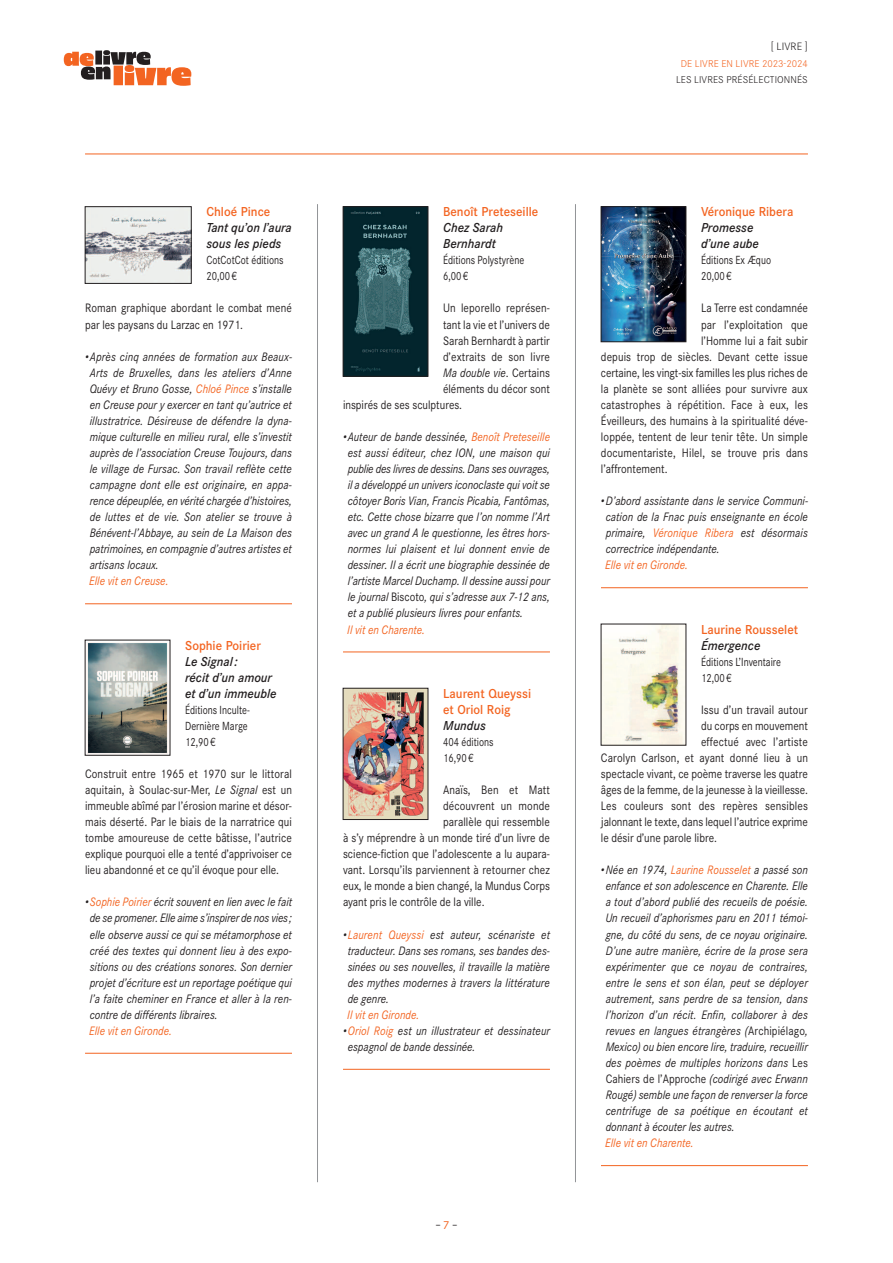
<style>
.page{position:relative;width:893px;height:1263px;background:#fff}
.page>*{position:absolute;margin:0;border:0;box-sizing:border-box;transform-origin:0 0}
.t1{font:italic 500 12.75px/16px "Corporate S";color:#231f20;scale:.95 1}
.t2{font:500 12.75px/16px "Corporate S";color:#f36421;scale:.95 1}
.t3{font:italic 12px/16px "Corporate S";color:#231f20;text-align:justify;scale:.88 1}
.t4{font:12px/16px "Corporate S";letter-spacing:.005em;color:#231f20;scale:.88 1}
.t5{font:italic 12px "Corporate S";color:#f36421;scale:.88 1}
.t6{font:11.55px/16px "Corporate S";color:#231f20;scale:.82 1}
.t7{font:11.25px "Corporate S";color:#231f20}
.t8{font:300 10.5px "Corporate S";letter-spacing:.01em;color:#231f20}
.t9{font:300 9.75px "Corporate S";letter-spacing:.01em;color:#231f20}
.t10{font:300 9.75px "Corporate S";letter-spacing:.01em;color:#f36421}
.s1{color:#f36421}
.s2{font-style:italic}
.s3{font-style:normal}
</style>
<div class="page">
<hr style="left:85px;top:603px;width:207px;height:1px;background:#f36421">
<hr style="left:85px;top:1053px;width:207px;height:1px;background:#f36421">
<hr style="left:343px;top:652px;width:207px;height:1px;background:#f36421">
<hr style="left:343px;top:1069px;width:207px;height:1px;background:#f36421">
<hr style="left:601px;top:587px;width:207px;height:1px;background:#f36421">
<hr style="left:601px;top:1165px;width:207px;height:1px;background:#f36421">
<img style="left:87px;top:209px;width:102px;height:72px">
<img style="left:87px;top:642px;width:81px;height:111px">
<img style="left:345px;top:209px;width:81px;height:165px">
<div style="left:343px;top:207px;width:85px;height:169px;border:1px solid #231f20"></div>
<img style="left:345px;top:690px;width:81px;height:128px">
<div style="left:343px;top:688px;width:85px;height:132px;border:1px solid #231f20"></div>
<img style="left:603px;top:209px;width:81px;height:131px">
<div style="left:601px;top:207px;width:85px;height:135px;border:1px solid #231f20"></div>
<img style="left:603px;top:626px;width:81px;height:117px">
<hr style="left:85px;top:154px;width:723px;height:1px;background:#f36421">
<hr style="left:317px;top:204px;width:1px;height:978px;background:#939598">
<hr style="left:575px;top:204px;width:1px;height:978px;background:#939598">
<svg style="left:64px;top:50px;width:127px;height:36px"></svg>
<p class="t2" style="left:206px;top:204px;width:69px">Chloé Pince</p>
<p class="t1" style="left:206px;top:220px;width:91px">Tant qu’on l’aura sous les pieds</p>
<p class="t6" style="left:206px;top:252px;width:96px">cotcotcot éditions<br>20,00€</p>
<p class="t4" style="left:85px;top:300px;width:237px">roman graphique abordant le combat mené par les paysans du larzac en 1971.</p>
<p class="t3" style="left:90px;top:348px;width:231px;text-indent:-5px">•Après cinq années de formation aux Beaux-Arts de Bruxelles, dans les ateliers d’Anne Quévy et Bruno Gosse, <span class="s1">Chloé Pince</span> s’installe en Creuse pour y exercer en tant qu’autrice et illustratrice. Désireuse de défendre la dyna&shy;mique culturelle en milieu rural, elle s’investit auprès de l’association Creuse Toujours, dans le village de Fursac. Son travail reflète cette campagne dont elle est originaire, en appa&shy;rence dépeuplée, en vérité chargée d’histoires, de luttes et de vie. Son atelier se trouve à Bénévent-l’Abbaye, au sein de La Maison des patrimoines, en compagnie d’autres artistes et artisans locaux.</p>
<p class="t5" style="left:89px;top:574px;width:91px">Elle vit en Creuse.</p>
<p class="t2" style="left:185px;top:637px;width:81px">Sophie Poirier</p>
<p class="t1" style="left:185px;top:653px;width:98px">Le Signal:<br>récit d’un amour et d’un immeuble</p>
<p class="t6" style="left:185px;top:702px;width:80px">éditions inculte&shy;dernière marge<br>12,90€</p>
<p class="t4" style="left:85px;top:766px;width:237px;text-align:justify">construit entre 1965 et 1970 sur le littoral aquitain, à soulac-sur-mer, <span class="s2">Le Signal</span> est un immeuble abîmé par l’érosion marine et désor&shy;mais déserté. Par le biais de la narratrice qui tombe amoureuse de cette bâtisse, l’autrice explique pourquoi elle a tenté d’apprivoiser ce lieu abandonné et ce qu’il évoque pour elle.</p>
<p class="t3" style="left:90px;top:894px;width:231px;text-indent:-5px">•<span class="s1">Sophie Poirier</span> écrit souvent en lien avec le fait de se promener. Elle aime s’inspirer de nos vies; elle observe aussi ce qui se métamorphose et créé des textes qui donnent lieu à des expo&shy;sitions ou des créations sonores. Son dernier projet d’écriture est un reportage poétique qui l’a faite cheminer en France et aller à la ren&shy;contre de différents libraires.</p>
<p class="t5" style="left:89px;top:1024px;width:95px">Elle vit en Gironde.</p>
<p class="t2" style="left:443px;top:204px;width:102px">Benoît Preteseille</p>
<p class="t1" style="left:443px;top:220px;width:65px">Chez Sarah<br>Bernhardt</p>
<p class="t6" style="left:443px;top:252px;width:101px">éditions Polystyrène<br>6,00€</p>
<p class="t4" style="left:443px;top:300px;width:123px">un leporello représen-</p>
<p class="t4" style="left:443px;top:316px;width:123px">tant la vie et l’univers de</p>
<p class="t4" style="left:443px;top:332px;width:123px">sarah Bernhardt à partir</p>
<p class="t4" style="left:443px;top:348px;width:123px">d’extraits de son livre</p>
<p class="t3" style="left:443px;top:364px;width:123px">Ma double vie<span class="s3">. certains</span></p>
<p class="t4" style="left:443px;top:381px;width:123px">éléments du décor sont</p>
<p class="t4" style="left:343px;top:397px;width:137px">inspirés de ses sculptures.</p>
<p class="t3" style="left:348px;top:429px;width:231px;text-indent:-5px">•Auteur de bande dessinée, <span class="s1">Benoît Preteseille </span>est aussi éditeur, chez ION, une maison qui publie des livres de dessins. Dans ses ouvrages, il a développé un univers iconoclaste qui voit se côtoyer Boris Vian, Francis Picabia, Fantômas, etc. Cette chose bizarre que l’on nomme l’Art avec un grand A le questionne, les êtres hors&shy;normes lui plaisent et lui donnent envie de dessiner. Il a écrit une biographie dessinée de l’artiste Marcel Duchamp. Il dessine aussi pour le journal <span class="s3">Biscoto</span>, qui s’adresse aux 7-12 ans, et a publié plusieurs livres pour enfants.</p>
<p class="t5" style="left:347px;top:623px;width:90px">Il vit en Charente.</p>
<p class="t2" style="left:443px;top:685px;width:94px">Laurent Queyssi et Oriol Roig</p>
<p class="t1" style="left:443px;top:717px;width:47px">Mundus</p>
<p class="t6" style="left:443px;top:734px;width:63px">404 éditions<br>16,90€</p>
<p class="t4" style="left:443px;top:782px;width:123px">anaïs, Ben et matt</p>
<p class="t4" style="left:443px;top:798px;width:123px">découvrent un monde</p>
<p class="t4" style="left:443px;top:814px;width:123px">parallèle qui ressemble</p>
<p class="t4" style="left:343px;top:830px;width:237px">à s’y méprendre à un monde tiré d’un livre de</p>
<p class="t4" style="left:343px;top:846px;width:237px">science-fiction que l’adolescente a lu aupara-</p>
<p class="t4" style="left:343px;top:862px;width:237px">vant. lorsqu’ils parviennent à retourner chez</p>
<p class="t4" style="left:343px;top:878px;width:237px">eux, le monde a bien changé, la mundus corps</p>
<p class="t4" style="left:343px;top:894px;width:162px">ayant pris le contrôle de la ville.</p>
<p class="t3" style="left:348px;top:926px;width:231px;text-indent:-5px">• <span class="s1">Laurent Queyssi</span> est auteur, scénariste et traducteur. Dans ses romans, ses bandes des&shy;sinées ou ses nouvelles, il travaille la matière des mythes modernes à travers la littérature de genre.</p>
<p class="t5" style="left:347px;top:1008px;width:83px">Il vit en Gironde.</p>
<p class="t3" style="left:348px;top:1022px;width:231px;text-indent:-5px">•<span class="s1">Oriol Roig</span> est un illustrateur et dessinateur espagnol de bande dessinée.</p>
<p class="t7" style="left:436px;top:1219px;width:23px">–<span class="s1">7</span>–</p>
<p class="t8" style="left:771px;top:41px;width:39px">[ LIVRE ]</p>
<p class="t10" style="left:681px;top:58px;width:129px">DE LIVRE EN LIVRE 2023-2024</p>
<p class="t9" style="left:676px;top:75px;width:133px">LES LIVRES PRÉSÉLECTIONNÉS</p>
<p class="t2" style="left:701px;top:204px;width:99px">Véronique Ribera</p>
<p class="t1" style="left:701px;top:220px;width:62px">Promesse d’une aube</p>
<p class="t6" style="left:701px;top:252px;width:87px">éditions ex Æquo<br>20,00€</p>
<p class="t4" style="left:701px;top:300px;width:123px">la terre est condamnée</p>
<p class="t4" style="left:701px;top:316px;width:123px">par l’exploitation que</p>
<p class="t4" style="left:701px;top:332px;width:123px">l’Homme lui a fait subir</p>
<p class="t4" style="left:601px;top:348px;width:237px">depuis trop de siècles. devant cette issue</p>
<p class="t4" style="left:601px;top:364px;width:237px">certaine, les vingt-six familles les plus riches de</p>
<p class="t4" style="left:601px;top:381px;width:237px">la planète se sont alliées pour survivre aux</p>
<p class="t4" style="left:601px;top:397px;width:237px">catastrophes à répétition. Face à eux, les</p>
<p class="t4" style="left:601px;top:413px;width:237px">éveilleurs, des humains à la spiritualité déve-</p>
<p class="t4" style="left:601px;top:429px;width:237px">loppée, tentent de leur tenir tête. un simple</p>
<p class="t4" style="left:601px;top:445px;width:237px">documentariste, Hilel, se trouve pris dans</p>
<p class="t4" style="left:601px;top:461px;width:77px">l’affrontement.</p>
<p class="t3" style="left:606px;top:493px;width:231px;text-indent:-5px">•D’abord assistante dans le service Communi&shy;cation de la Fnac puis enseignante en école primaire, <span class="s1">Véronique Ribera</span> est désormais correctrice indépendante.</p>
<p class="t5" style="left:605px;top:558px;width:95px">Elle vit en Gironde.</p>
<p class="t2" style="left:701px;top:621px;width:104px">Laurine Rousselet</p>
<p class="t1" style="left:701px;top:637px;width:64px">Émergence</p>
<p class="t6" style="left:701px;top:654px;width:99px">éditions l’inventaire<br>12,00€</p>
<p class="t4" style="left:701px;top:702px;width:123px">issu d’un travail autour</p>
<p class="t4" style="left:701px;top:718px;width:123px">du corps en mouvement</p>
<p class="t4" style="left:701px;top:734px;width:123px">effectué avec l’artiste</p>
<p class="t4" style="left:601px;top:750px;width:237px">carolyn carlson, et ayant donné lieu à un</p>
<p class="t4" style="left:601px;top:766px;width:237px">spectacle vivant, ce poème traverse les quatre</p>
<p class="t4" style="left:601px;top:782px;width:237px">âges de la femme, de la jeunesse à la vieillesse.</p>
<p class="t4" style="left:601px;top:798px;width:237px">les couleurs sont des repères sensibles</p>
<p class="t4" style="left:601px;top:814px;width:237px">jalonnant le texte, dans lequel l’autrice exprime</p>
<p class="t4" style="left:601px;top:830px;width:133px">le désir d’une parole libre.</p>
<p class="t3" style="left:606px;top:862px;width:231px;text-indent:-5px">•Née en 1974, <span class="s1">Laurine Rousselet</span> a passé son enfance et son adolescence en Charente. Elle a tout d’abord publié des recueils de poésie.<br>Un recueil d’aphorismes paru en 2011 témoi&shy;gne, du côté du sens, de ce noyau originaire.<br>D’une autre manière, écrire de la prose sera expérimenter que ce noyau de contraires, entre le sens et son élan, peut se déployer autrement, sans perdre de sa tension, dans l’horizon d’un récit. Enfin, collaborer à des revues en langues étrangères (<span class="s3">archipiélago</span>, Mexico) ou bien encore lire, traduire, recueillir des poèmes de multiples horizons dans <span class="s3">les cahiers de l’approche</span> (codirigé avec Erwann Rougé) semble une façon de renverser la force centrifuge de sa poétique en écoutant et donnant à écouter les autres.</p>
<p class="t5" style="left:605px;top:1136px;width:102px">Elle vit en Charente.</p>
</div>
